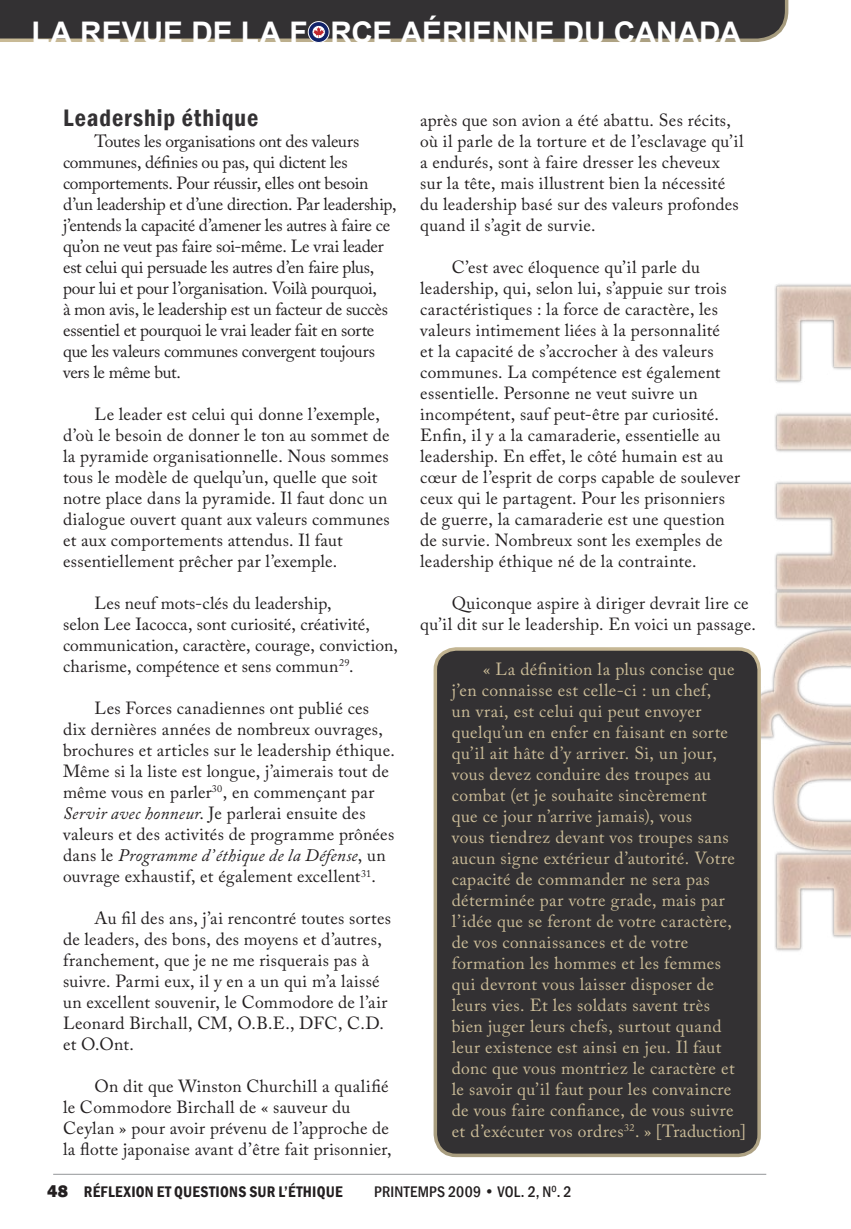
<style>
.page{position:relative;width:851px;height:1229px;background:#fff}
.page>*{position:absolute;margin:0;border:0;box-sizing:border-box;transform-origin:0 0}
.t1{font:700 29.75px "Arial";color:#fff}
.t2{font:600 condensed 24.5px "Franklin Gothic";letter-spacing:.04em;color:#333133}
.t3{font:17.5px/21px "Adobe Caslon Pro";letter-spacing:.01em;color:#231f20}
.t4{font:17.5px/21px "Adobe Caslon Pro";letter-spacing:.025em;color:#cbbc98}
.t5{font:17.5px/21px "Adobe Caslon Pro";letter-spacing:-.015em;color:#231f20}
.t6{font:600 condensed 15.75px "Franklin Gothic";color:#231f20}
.t7{font:500 condensed 15.75px "Franklin Gothic";letter-spacing:.015em;color:#231f20}
.s1{font-style:italic}
.s2{font-weight:800;font-stretch:normal;font-size:17.5px}
</style>
<div class="page">
<img style="left:749px;top:284px;width:101px;height:678px">
<div style="left:308px;top:21px;width:21px;height:22px;border:1px solid #fff;border-radius:50%"></div>
<svg style="left:0;top:0;width:788px;height:42px;background:#3f3c3c"></svg>
<hr style="left:53px;top:1173px;width:713px;height:1px;background:#939598">
<div style="left:435px;top:649px;width:324px;height:506px;background:#333133;border-radius:21px"></div>
<div style="left:433px;top:647px;width:327px;height:510px;border:4px solid #fff;border-radius:21px"></div>
<h1 class="t1" style="left:32px;top:13px;width:711px">LA REVUE DE LA F RCE AÉRIENNE DU CANADA</h1>
<h2 class="t2" style="left:63px;top:101px;width:197px">LEADERSHIP ÉTHIQUE</h2>
<p class="t5" style="left:63px;top:130px;width:335px;text-indent:32px">Toutes les organisations ont des valeurs communes, définies ou pas, qui dictent les comportements. Pour réussir, elles ont besoin d’un leadership et d’une direction. Par leadership, j’entends la capacité d’amener les autres à faire ce qu’on ne veut pas faire soi-même. Le vrai leader est celui qui persuade les autres d’en faire plus, pour lui et pour l’organisation. Voilà pourquoi,<br>à mon avis, le leadership est un facteur de succès essentiel et pourquoi le vrai leader fait en sorte que les valeurs communes convergent toujours vers le même but.</p>
<p class="t3" style="left:63px;top:403px;width:328px;text-indent:32px">Le leader est celui qui donne l’exemple, d’où le besoin de donner le ton au sommet de la pyramide organisationnelle. Nous sommes tous le modèle de quelqu’un, quelle que soit notre place dans la pyramide. Il faut donc un dialogue ouvert quant aux valeurs communes et aux comportements attendus. Il faut essentiellement prêcher par l’exemple.</p>
<p class="t3" style="left:63px;top:592px;width:336px;text-indent:32px">Les neuf mots-clés du leadership,<br>selon Lee Iacocca, sont curiosité, créativité, communication, caractère, courage, conviction, charisme, compétence et sens commun<sup>29</sup>.</p>
<p class="t3" style="left:63px;top:697px;width:333px;text-indent:32px">Les Forces canadiennes ont publié ces dix dernières années de nombreux ouvrages, brochures et articles sur le leadership éthique.<br>Même si la liste est longue, j’aimerais tout de même vous en parler<sup>30</sup>, en commençant par <span class="s1">Servir avec honneur</span>. Je parlerai ensuite des valeurs et des activités de programme prônées dans le <span class="s1">Programme d’éthique de la Défense</span>, un ouvrage exhaustif, et également excellent<sup>31</sup>.</p>
<p class="t3" style="left:63px;top:907px;width:329px;text-indent:31px">Au fil des ans, j’ai rencontré toutes sortes de leaders, des bons, des moyens et d’autres, franchement, que je ne me risquerais pas à suivre. Parmi eux, il y en a un qui m’a laissé un excellent souvenir, le Commodore de l’air Leonard Birchall, CM, O.B.E., DFC, C.D. et O.Ont.</p>
<p class="t3" style="left:63px;top:1075px;width:330px;text-indent:32px">On dit que Winston Churchill a qualifié le Commodore Birchall de « sauveur du Ceylan » pour avoir prévenu de l’approche de la flotte japonaise avant d’être fait prisonnier,</p>
<p class="t3" style="left:420px;top:109px;width:325px">après que son avion a été abattu. Ses récits, où il parle de la torture et de l’esclavage qu’il a endurés, sont à faire dresser les cheveux sur la tête, mais illustrent bien la nécessité du leadership basé sur des valeurs profondes quand il s’agit de survie.</p>
<p class="t3" style="left:420px;top:256px;width:321px;text-indent:32px">C’est avec éloquence qu’il parle du leadership, qui, selon lui, s’appuie sur trois caractéristiques : la force de caractère, les valeurs intimement liées à la personnalité<br>et la capacité de s’accrocher à des valeurs communes. La compétence est également essentielle. Personne ne veut suivre un incompétent, sauf peut-être par curiosité.<br>Enfin, il y a la camaraderie, essentielle au leadership. En effet, le côté humain est au cœur de l’esprit de corps capable de soulever ceux qui le partagent. Pour les prisonniers de guerre, la camaraderie est une question de survie. Nombreux sont les exemples de leadership éthique né de la contrainte.</p>
<p class="t3" style="left:420px;top:592px;width:337px;text-indent:31px">Quiconque aspire à diriger devrait lire ce qu’il dit sur le leadership. En voici un passage.</p>
<p class="t4" style="left:452px;top:658px;width:296px;text-indent:31px">« La définition la plus concise que j’en connaisse est celle-ci : un chef,<br>un vrai, est celui qui peut envoyer quelqu’un en enfer en faisant en sorte qu’il ait hâte d’y arriver. Si, un jour, vous devez conduire des troupes au combat (et je souhaite sincèrement<br>que ce jour n’arrive jamais), vous<br>vous tiendrez devant vos troupes sans aucun signe extérieur d’autorité. Votre capacité de commander ne sera pas déterminée par votre grade, mais par l’idée que se feront de votre caractère, de vos connaissances et de votre formation les hommes et les femmes qui devront vous laisser disposer de leurs vies. Et les soldats savent très<br>bien juger leurs chefs, surtout quand leur existence est ainsi en jeu. Il faut donc que vous montriez le caractère et le savoir qu’il faut pour les convaincre de vous faire confiance, de vous suivre et d’exécuter vos ordres<sup>32</sup>. » [Traduction]</p>
<p class="t6" style="left:47px;top:1181px;width:54px"><span class="s2">48</span> RÉFLEXION</p>
<p class="t6" style="left:157px;top:1181px;width:27px">ET QUESTIONS</p>
<p class="t6" style="left:249px;top:1181px;width:10px">SUR</p>
<p class="t6" style="left:278px;top:1181px;width:27px">L’ÉTHIQUE</p>
<p class="t7" style="left:374px;top:1181px;width:199px">PRINTEMPS 2009 • Vol. 2, N<sup>o</sup>. 2</p>
</div>
